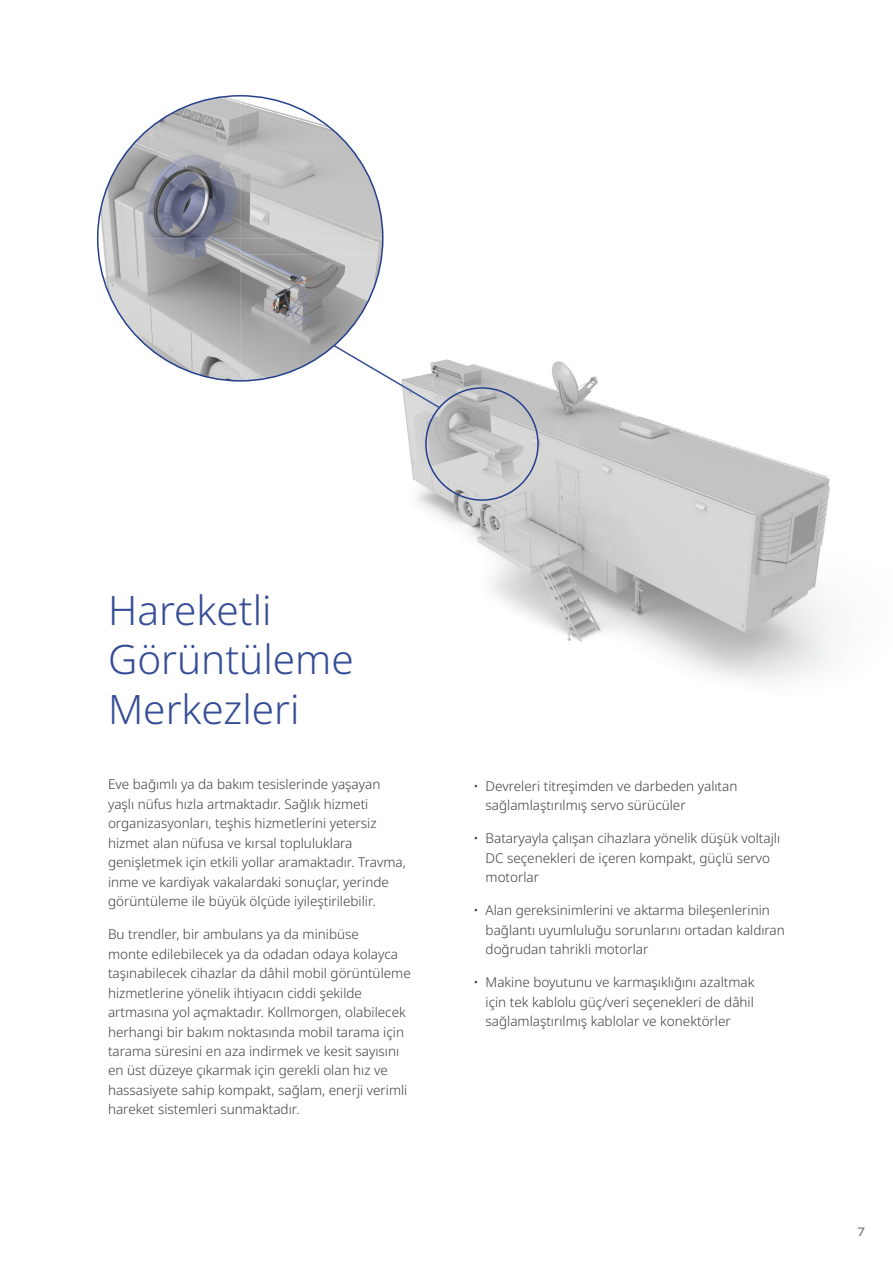
<style>
.page{position:relative;width:893px;height:1263px;background:#fff}
.page>*{position:absolute;margin:0;border:0;box-sizing:border-box;transform-origin:0 0}
.t1{font:300 40.5px/49.5px "Noto Sans";color:#354d96}
.t2{font:300 13.5px/19.5px "Noto Sans";color:#3e3e3f}
.t3{font:500 12px "Red Hat Display";color:#6c6d70}
</style>
<div class="page">
<img style="left:405px;top:359px;width:428px;height:322px">
<div style="left:425px;top:387px;width:114px;height:114px;border:2px solid #253f8e;border-radius:50%"></div>
<svg style="left:382px;top:359px;width:58px;height:50px"></svg>
<img style="left:98px;top:96px;width:285px;height:142px">
<img style="left:98px;top:238px;width:142px;height:143px">
<img style="left:240px;top:238px;width:141px;height:48px">
<img style="left:240px;top:286px;width:1px;height:93px">
<img style="left:241px;top:254px;width:141px;height:127px">
<img style="left:304px;top:327px;width:31px;height:19px">
<h1 class="t1" style="left:108px;top:586px;width:247px">Hareketli<br>Görüntüleme<br>Merkezleri</h1>
<p class="t2" style="left:108px;top:775px;width:299px">Eve bağımlı ya da bakım tesislerinde yaşayan yaşlı nüfus hızla artmaktadır. Sağlık hizmeti organizasyonları, teşhis hizmetlerini yetersiz hizmet alan nüfusa ve kırsal topluluklara genişletmek için etkili yollar aramaktadır. Travma, inme ve kardiyak vakalardaki sonuçlar, yerinde görüntüleme ile büyük ölçüde iyileştirilebilir.</p>
<p class="t2" style="left:108px;top:925px;width:304px">Bu trendler, bir ambulans ya da minibüse<br>monte edilebilecek ya da odadan odaya kolayca taşınabilecek cihazlar da dâhil mobil görüntüleme hizmetlerine yönelik ihtiyacın ciddi şekilde artmasına yol açmaktadır. Kollmorgen, olabilecek herhangi bir bakım noktasında mobil tarama için tarama süresini en aza indirmek ve kesit sayısını en üst düzeye çıkarmak için gerekli olan hız ve hassasiyete sahip kompakt, sağlam, enerji verimli hareket sistemleri sunmaktadır.</p>
<p class="t2" style="left:486px;top:776px;width:253px;text-indent:-12px">• Devreleri titreşimden ve darbeden yalıtan sağlamlaştırılmış servo sürücüler</p>
<p class="t2" style="left:486px;top:829px;width:296px;text-indent:-12px">• Bataryayla çalışan cihazlara yönelik düşük voltajlı<br>DC seçenekleri de içeren kompakt, güçlü servo motorlar</p>
<p class="t2" style="left:486px;top:901px;width:301px;text-indent:-12px">• Alan gereksinimlerini ve aktarma bileşenlerinin bağlantı uyumluluğu sorunlarını ortadan kaldıran doğrudan tahrikli motorlar</p>
<p class="t2" style="left:486px;top:973px;width:270px;text-align:justify;text-indent:-12px">• Makine boyutunu ve karmaşıklığını azaltmak için tek kablolu güç/veri seçenekleri de dâhil sağlamlaştırılmış kablolar ve konektörler</p>
<p class="t3" style="left:858px;top:1224px;width:8px">7</p>
</div>
